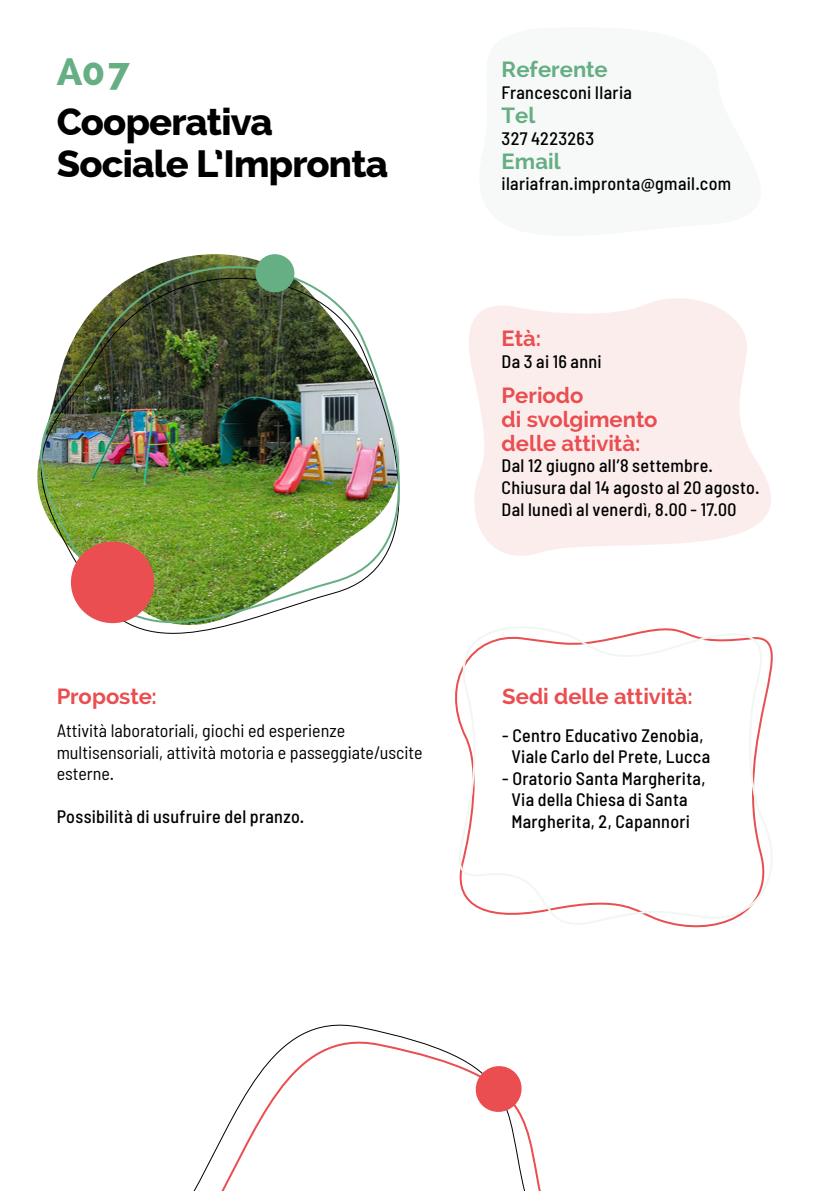
<style>
.page{position:relative;width:840px;height:1191px;background:#fff}
.page>*{position:absolute;margin:0;border:0;box-sizing:border-box;transform-origin:0 0}
.t1{font:800 38px/42px "Raleway";letter-spacing:-.02em;color:#000}
.t2{font:800 38px "Raleway";color:#66ae84}
.t3{font:700 22px/24px "Raleway";color:#ea4e50}
.t4{font:700 22px "Raleway";color:#66ae84}
.t5{font:500 semi-condensed 18px/21.6px "Barlow";letter-spacing:.015em;color:#000;text-align:center}
.t6{font:semi-condensed 18px/21.6px "Barlow";color:#000}
</style>
<div class="page">
<svg style="left:469px;top:298px;width:302px;height:258px;fill:#fceded"></svg>
<img style="left:37px;top:254px;width:363px;height:380px">
<svg style="left:193px;top:1024px;width:348px;height:167px"></svg>
<div style="left:71px;top:541px;width:83px;height:82px;background:#ea4e50;border-radius:50%"></div>
<svg style="left:473px;top:1063px;width:50px;height:51px"></svg>
<div style="left:255px;top:254px;width:39px;height:38px;background:#66ae84;border-radius:50%"></div>
<svg style="left:455px;top:627px;width:318px;height:301px"></svg>
<h1 class="t2" style="left:57px;top:50px;width:75px">A07</h1>
<h1 class="t1" style="left:57px;top:101px;width:333px">Cooperativa<br>Sociale L’Impronta</h1>
<p class="t4" style="left:501px;top:57px;width:108px">Referente</p>
<p class="t5" style="left:501px;top:81px;width:132px">Francesconi Ilaria</p>
<p class="t4" style="left:501px;top:103px;width:35px">Tel</p>
<p class="t5" style="left:501px;top:127px;width:94px">327 4223263</p>
<p class="t4" style="left:501px;top:148px;width:60px">Email</p>
<p class="t5" style="left:501px;top:172px;width:231px">ilariafran.impronta@gmail.com</p>
<p class="t3" style="left:501px;top:326px;width:41px">Età:</p>
<p class="t5" style="left:501px;top:350px;width:102px">Da 3 ai 16 anni</p>
<p class="t3" style="left:501px;top:383px;width:157px">Periodo<br>di svolgimento delle attività:</p>
<p class="t5" style="left:501px;top:454px;width:259px;text-align:left">Dal 12 giugno all’8 settembre.<br>Chiusura dal 14 agosto al 20 agosto.<br>Dal lunedì al venerdì, 8.00 - 17.00</p>
<p class="t3" style="left:57px;top:684px;width:102px">Proposte:</p>
<p class="t3" style="left:502px;top:684px;width:192px">Sedi delle attività:</p>
<p class="t6" style="left:57px;top:719px;width:367px">Attività laboratoriali, giochi ed esperienze multisensoriali, attività motoria e passeggiate/uscite esterne.</p>
<p class="t5" style="left:57px;top:805px;width:249px">Possibilità di usufruire del pranzo.</p>
<p class="t5" style="left:502px;top:724px;width:209px">- Centro Educativo Zenobia,<br>Viale Carlo del Prete, Lucca</p>
<p class="t5" style="left:502px;top:767px;width:205px">- Oratorio Santa Margherita,<br>Via della Chiesa di Santa<br>Margherita, 2, Capannori</p>
</div>
